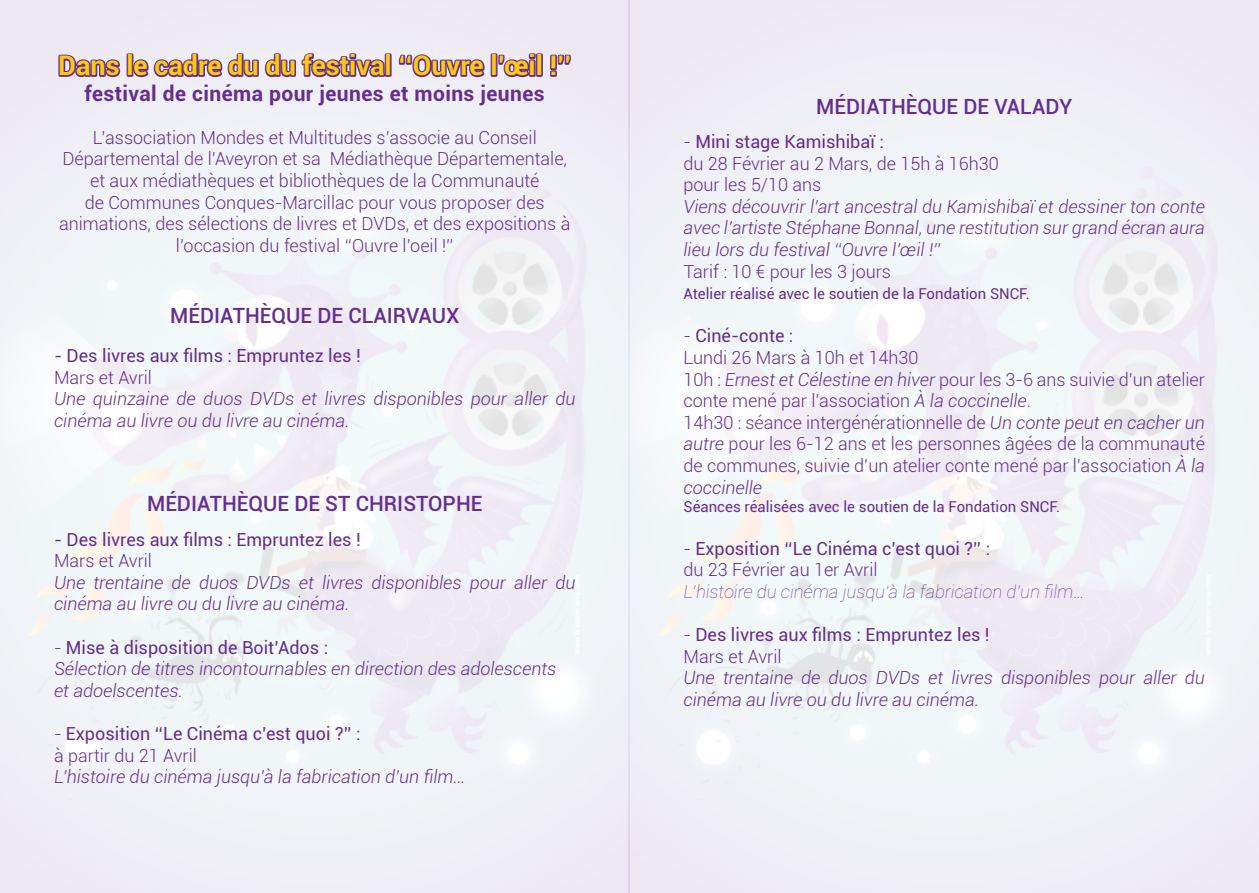
<style>
.page{position:relative;width:1259px;height:893px;background:#fff}
.page>*{position:absolute;margin:0;border:0;box-sizing:border-box;transform-origin:0 0}
.t1{font:700 27px "Roboto";color:#feca0a}
.t2{font:500 21px "Roboto";color:#652d91}
.t3{font:700 21px "Roboto";letter-spacing:.02em;color:#652d91}
.t4{font:300 18px/21.6px "Roboto";color:#652d91}
.t5{font:italic 300 18px/21.6px "Roboto";color:#652d91}
.t6{font:18px/21.6px "Roboto";color:#652d91}
.t7{font:italic 100 18px "Roboto";color:#652d91}
.t8{font:15px "Roboto";color:#652d91}
.s1{font-weight:300}
.s2{font-weight:400}
.s3{font-style:italic}
</style>
<div class="page">
<svg style="left:57px;top:53px;width:65px;height:27px"></svg>
<div style="left:127px;top:53px;width:6px;height:24px;border:3px solid #652d91"></div>
<svg style="left:131px;top:51px;width:257px;height:29px"></svg>
<div style="left:385px;top:53px;width:6px;height:24px;border:3px solid #652d91"></div>
<svg style="left:397px;top:52px;width:89px;height:27px"></svg>
<div style="left:491px;top:53px;width:6px;height:24px;border:3px solid #652d91"></div>
<svg style="left:497px;top:53px;width:34px;height:26px"></svg>
<div style="left:529px;top:60px;width:7px;height:17px;border:3px solid #652d91"></div>
<div style="left:529px;top:53px;width:7px;height:6px;border:3px solid #652d91"></div>
<div style="left:536px;top:53px;width:7px;height:24px;border:3px solid #652d91"></div>
<div style="left:550px;top:55px;width:7px;height:15px;border:3px solid #652d91"></div>
<div style="left:550px;top:70px;width:7px;height:7px;border:3px solid #652d91"></div>
<svg style="left:556px;top:53px;width:16px;height:13px"></svg>
<p class="t1" style="left:58px;top:47px;width:515px">Dans le cadre du du festival ‘‘Ouvre l’œil !’’</p>
<p class="t3" style="left:85px;top:78px;width:461px">festival de cinéma pour jeunes et moins jeunes</p>
<p class="t4" style="left:59px;top:126px;width:513px;text-align:center">L’association Mondes et Multitudes s’associe au Conseil Départemental de l’Aveyron et sa Médiathèque Départementale, et aux médiathèques et bibliothèques de la Communauté<br>de Communes Conques-Marcillac pour vous proposer des animations, des sélections de livres et DVDs, et des expositions à l’occasion du festival ‘‘Ouvre l’oeil !’’</p>
<p class="t2" style="left:170px;top:301px;width:291px">MÉDIATHÈQUE DE CLAIRVAUX</p>
<p class="t6" style="left:54px;top:344px;width:308px">- Des livres aux films : Empruntez les !<br><span class="s1">Mars et Avril</span></p>
<p class="t5" style="left:54px;top:387px;width:523px">Une quinzaine de duos DVDs et livres disponibles pour aller du cinéma au livre ou du livre au cinéma.</p>
<p class="t2" style="left:147px;top:489px;width:337px">MÉDIATHÈQUE DE ST CHRISTOPHE</p>
<p class="t6" style="left:54px;top:528px;width:308px">- Des livres aux films : Empruntez les !</p>
<p class="t4" style="left:54px;top:549px;width:100px">Mars et Avril</p>
<p class="t5" style="left:54px;top:571px;width:523px">Une trentaine de duos DVDs et livres disponibles pour aller du cinéma au livre ou du livre au cinéma.</p>
<p class="t6" style="left:54px;top:636px;width:276px"><span class="s1">-</span> Mise à disposition de Boit’Ados :</p>
<p class="t5" style="left:54px;top:657px;width:504px">Sélection de titres incontournables en direction des adolescents et adoelscentes.</p>
<p class="t6" style="left:54px;top:722px;width:308px"><span class="s1">-</span> Exposition ‘‘Le Cinéma c’est quoi ?’’ :</p>
<p class="t4" style="left:54px;top:744px;width:144px">à partir du 21 Avril</p>
<p class="t5" style="left:54px;top:765px;width:412px">L’histoire du cinéma jusqu’à la fabrication d’un film…</p>
<p class="t2" style="left:816px;top:91px;width:258px">MÉDIATHÈQUE DE VALADY</p>
<p class="t4" style="left:683px;top:130px;width:317px">- <span class="s2">Mini stage Kamishibaï :<br></span>du 28 Février au 2 Mars, de 15h à 16h30</p>
<p class="t4" style="left:683px;top:173px;width:139px">pour les 5/10 ans</p>
<p class="t5" style="left:683px;top:195px;width:523px;text-align:justify">Viens découvrir l’art ancestral du Kamishibaï et dessiner ton conte avec l’artiste Stéphane Bonnal, une restitution sur grand écran aura lieu lors du festival ‘‘Ouvre l’œil !’’</p>
<p class="t4" style="left:683px;top:260px;width:209px">Tarif : 10 € pour les 3 jours</p>
<p class="t8" style="left:683px;top:283px;width:348px">Atelier réalisé avec le soutien de la Fondation SNCF.</p>
<p class="t6" style="left:683px;top:324px;width:111px"><span class="s1">-</span> Ciné-conte :</p>
<p class="t4" style="left:683px;top:346px;width:237px">Lundi 26 Mars à 10h et 14h30</p>
<p class="t4" style="left:683px;top:368px;width:523px">10h : <span class="s3">Ernest et Célestine en hiver</span> pour les 3-6 ans suivie d’un atelier conte mené par l’association <span class="s3">À la coccinelle</span>.</p>
<p class="t4" style="left:683px;top:411px;width:523px;text-align:justify">14h30 : séance intergénérationnelle de <span class="s3">Un conte peut en cacher un autre</span> pour les 6-12 ans et les personnes âgées de la communauté de communes, suivie d’un atelier conte mené par l’association <span class="s3">À la coccinelle</span></p>
<p class="t8" style="left:683px;top:496px;width:378px">Séances réalisées avec le soutien de la Fondation SNCF.</p>
<p class="t6" style="left:683px;top:537px;width:308px"><span class="s1">-</span> Exposition ‘‘Le Cinéma c’est quoi ?’’ :</p>
<p class="t4" style="left:683px;top:559px;width:195px">du 23 Février au 1er Avril</p>
<p class="t7" style="left:683px;top:579px;width:402px">L’histoire du cinéma jusqu’à la fabrication d’un film…</p>
<p class="t6" style="left:683px;top:623px;width:308px"><span class="s1">-</span> Des livres aux films : Empruntez les !</p>
<p class="t4" style="left:683px;top:645px;width:100px">Mars et Avril</p>
<p class="t5" style="left:683px;top:667px;width:523px">Une trentaine de duos DVDs et livres disponibles pour aller du cinéma au livre ou du livre au cinéma.</p>
</div>
